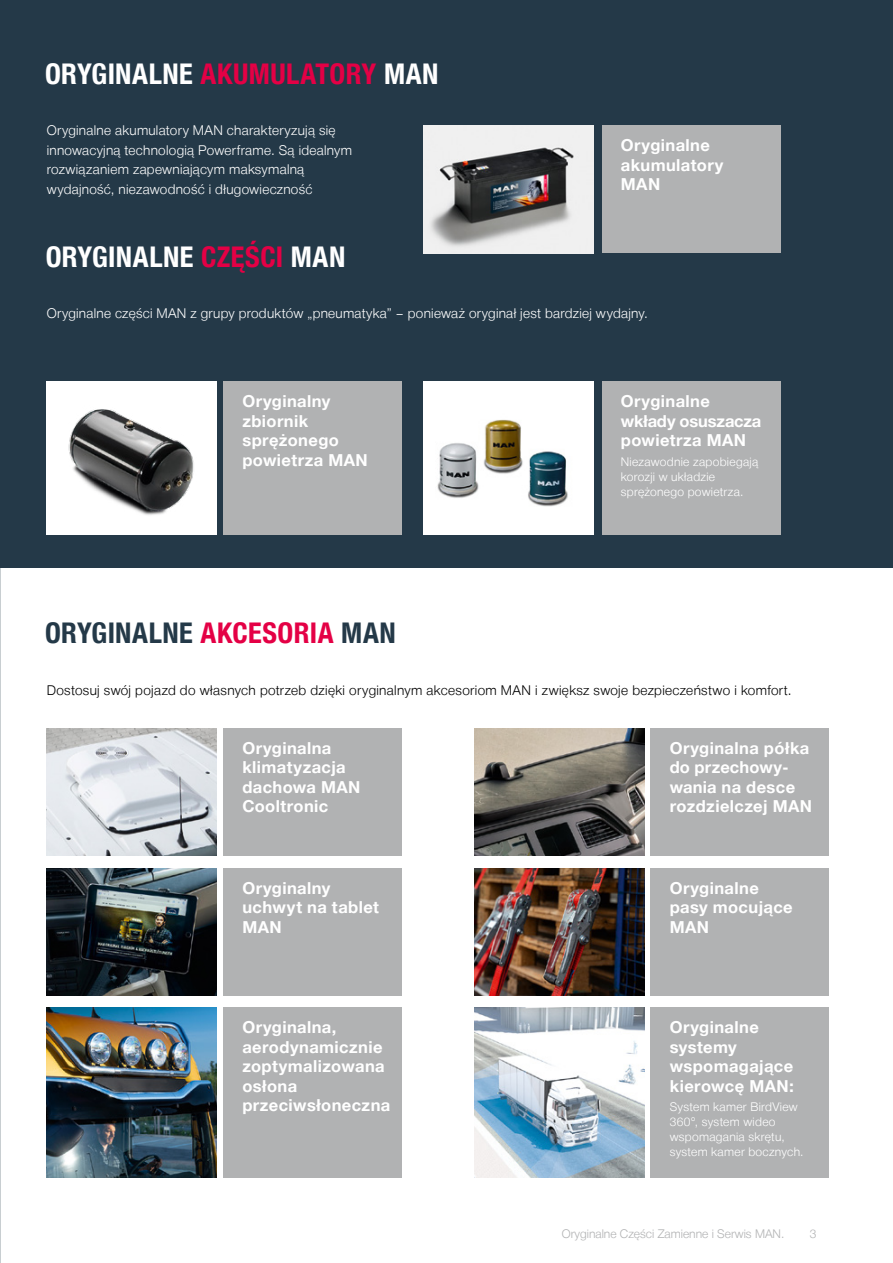
<style>
.page{position:relative;width:893px;height:1263px;background:#fff}
.page>*{position:absolute;margin:0;border:0;box-sizing:border-box;transform-origin:0 0}
.Headline{font:700 28.5px "Man Global Condensed";letter-spacing:.015em;color:#fff}
.Headline-2{font:700 28.5px "Man Global Condensed";letter-spacing:.015em;color:#243948}
.Descriptions{font:700 16.5px/19.5px "Man Global";letter-spacing:.025em;color:#fff}
.Regular_Copy{font:300 13.5px/19.5px "Man Global";letter-spacing:.02em;color:#fff}
.t1{font:300 13.5px "Man Global";letter-spacing:.025em;color:#000}
.Descriptions-2{font:300 12px/15px "Man Global";letter-spacing:.025em;color:#fff}
.t2{font:300 12px "Man Global";color:#b1b2b3}
.s1{color:#e40045}
</style>
<div class="page">
<div style="left:0;top:0;width:893px;height:568px;background:#243948"></div>
<div style="left:602px;top:125px;width:178px;height:128px;background:#b1b2b3"></div>
<div style="left:223px;top:382px;width:179px;height:153px;background:#b1b2b3"></div>
<div style="left:602px;top:382px;width:178px;height:153px;background:#b1b2b3"></div>
<div style="left:651px;top:1008px;width:178px;height:170px;background:#b1b2b3"></div>
<div style="left:223px;top:728px;width:179px;height:128px;background:#b1b2b3"></div>
<div style="left:651px;top:728px;width:178px;height:128px;background:#b1b2b3"></div>
<div style="left:651px;top:868px;width:178px;height:128px;background:#b1b2b3"></div>
<div style="left:223px;top:868px;width:179px;height:128px;background:#b1b2b3"></div>
<div style="left:223px;top:1008px;width:179px;height:170px;background:#b1b2b3"></div>
<div style="left:47px;top:382px;width:170px;height:153px;background:#fff"></div>
<img style="left:68px;top:409px;width:126px;height:106px">
<div style="left:423px;top:382px;width:170px;height:153px;background:#fff"></div>
<img style="left:437px;top:419px;width:131px;height:88px">
<img style="left:423px;top:125px;width:170px;height:128px">
<img style="left:474px;top:1008px;width:170px;height:170px">
<img style="left:474px;top:728px;width:170px;height:128px">
<img style="left:47px;top:868px;width:170px;height:128px">
<img style="left:47px;top:1008px;width:170px;height:170px">
<img style="left:474px;top:868px;width:170px;height:128px">
<img style="left:47px;top:728px;width:170px;height:128px">
<p class="Headline" style="left:45px;top:58px;width:395px">ORYGINALNE <span class="s1">AKUMULATORY</span> MAN</p>
<p class="Regular_Copy" style="left:47px;top:121px;width:307px">Oryginalne akumulatory MAN charakteryzują się innowacyjną technologią Powerframe. Są idealnym rozwiązaniem zapewniającym maksymalną wydajność, niezawodność i długowieczność</p>
<p class="Descriptions" style="left:621px;top:136px;width:104px">Oryginalne akumulatory<br>MAN</p>
<p class="Headline" style="left:46px;top:240px;width:301px">ORYGINALNE <span class="s1">CZĘŚCI</span> MAN</p>
<p class="Regular_Copy" style="left:47px;top:303px;width:603px">Oryginalne części MAN z grupy produktów „pneumatyka” – ponieważ oryginał jest bardziej wydajny.</p>
<p class="Descriptions" style="left:242px;top:392px;width:127px">Oryginalny zbiornik sprężonego powietrza MAN</p>
<p class="Descriptions" style="left:621px;top:392px;width:142px">Oryginalne wkłady osuszacza powietrza MAN</p>
<p class="Descriptions-2" style="left:621px;top:454px;width:139px">Niezawodnie zapobiegają korozji w układzie sprężonego powietrza.</p>
<p class="Headline-2" style="left:45px;top:617px;width:352px">ORYGINALNE <span class="s1">AKCESORIA</span> MAN</p>
<p class="t1" style="left:47px;top:683px;width:746px">Dostosuj swój pojazd do własnych potrzeb dzięki oryginalnym akcesoriom MAN i zwiększ swoje bezpieczeństwo i komfort.</p>
<p class="Descriptions" style="left:242px;top:738px;width:120px">Oryginalna klimatyzacja dachowa MAN<br>Cooltronic</p>
<p class="Descriptions" style="left:670px;top:738px;width:144px">Oryginalna półka do przechowy&shy;wania na desce rozdzielczej MAN</p>
<p class="Descriptions" style="left:242px;top:878px;width:138px">Oryginalny uchwyt na tablet<br>MAN</p>
<p class="Descriptions" style="left:242px;top:1018px;width:149px">Oryginalna, aerodynamicznie zoptymalizowana osłona przeciwsłoneczna</p>
<p class="Descriptions" style="left:670px;top:878px;width:125px">Oryginalne pasy mocujące<br>MAN</p>
<p class="Descriptions" style="left:670px;top:1018px;width:125px">Oryginalne systemy wspomagające kierowcę MAN:</p>
<p class="Descriptions-2" style="left:670px;top:1099px;width:135px">System kamer BirdView<br>360°, system wideo wspomagania skrętu, system kamer bocznych.</p>
<p class="t2" style="left:562px;top:1226px;width:224px">Oryginalne Części Zamienne i Serwis MAN.</p>
<p class="t2" style="left:810px;top:1226px;width:8px">3</p>
</div>
